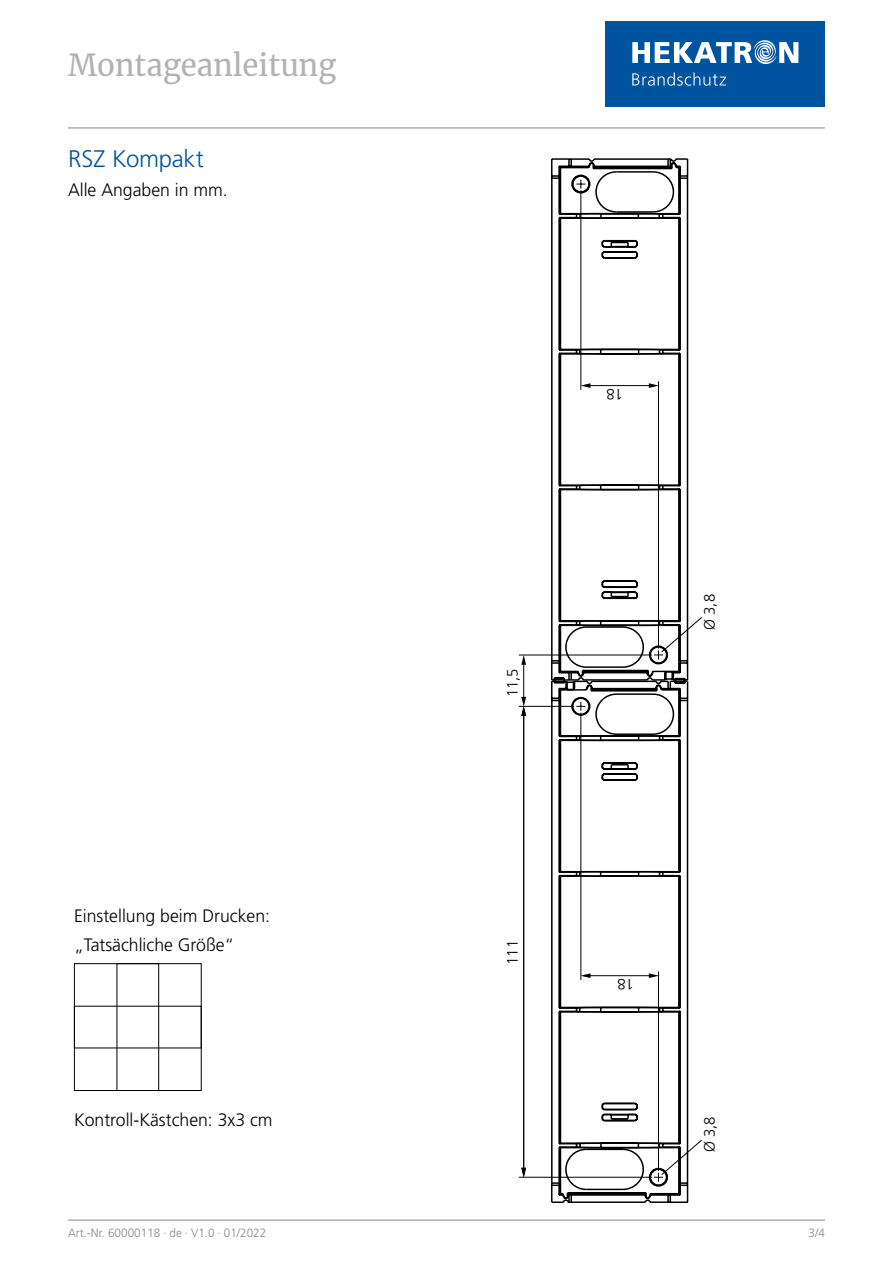
<style>
.page{position:relative;width:893px;height:1263px;background:#fff}
.page>*{position:absolute;margin:0;border:0;box-sizing:border-box;transform-origin:0 0}
.t1{font:30px "Merriweather";color:#b3b2b2}
.t2{font:300 24px "Frutiger LT Std";letter-spacing:-.01em;color:#00539e}
.t3{font:300 18px/29.5px "Frutiger LT Std";color:#000}
.t4{font:300 15.15px "Frutiger LT";color:#000}
.t5{font:300 15px "Frutiger LT";color:#000}
.t6{font:300 12px "Frutiger LT";color:#878787}
</style>
<div class="page">
<hr style="left:68px;top:1220px;width:757px;height:1px;background:#878787">
<hr style="left:68px;top:128px;width:757px;height:1px;background:#878787">
<div style="left:606px;top:21px;width:219px;height:85px;background:#00539e"></div>
<svg style="left:632px;top:40px;width:166px;height:24px"></svg>
<svg style="left:632px;top:72px;width:94px;height:14px"></svg>
<div style="left:74px;top:963px;width:128px;height:128px;border:1px solid #000"></div>
<div style="left:117px;top:963px;width:42px;height:128px;border:1px solid #000"></div>
<svg style="left:550px;top:683px;width:139px;height:520px"></svg>
<hr style="left:519px;top:1177px;width:133px;height:1px;background:#000">
<svg style="left:524px;top:709px;width:178px;height:466px"></svg>
<hr style="left:519px;top:706px;width:55px;height:1px;background:#000">
<svg style="left:654px;top:1173px;width:9px;height:9px"></svg>
<div style="left:649px;top:1168px;width:18px;height:18px;border:1px solid #000;border-radius:50%"></div>
<svg style="left:576px;top:702px;width:9px;height:9px"></svg>
<svg style="left:550px;top:158px;width:139px;height:525px"></svg>
<hr style="left:581px;top:190px;width:1px;height:200px;background:#000">
<svg style="left:576px;top:180px;width:9px;height:8px"></svg>
<div style="left:572px;top:175px;width:18px;height:18px;border:1px solid #000;border-radius:50%"></div>
<hr style="left:519px;top:655px;width:133px;height:1px;background:#000">
<hr style="left:523px;top:709px;width:1px;height:465px;background:#000">
<svg style="left:521px;top:1168px;width:5px;height:9px"></svg>
<hr style="left:523px;top:658px;width:1px;height:45px;background:#000">
<svg style="left:521px;top:655px;width:5px;height:10px"></svg>
<svg style="left:521px;top:697px;width:5px;height:19px"></svg>
<svg style="left:578px;top:352px;width:124px;height:307px"></svg>
<h1 class="t1" style="left:68px;top:45px;width:270px">Montageanleitung</h1>
<h2 class="t2" style="left:68px;top:145px;width:137px">RSZ Kompakt</h2>
<p class="t3" style="left:68px;top:176px;width:161px">Alle Angaben in mm.</p>
<p class="t3" style="left:74px;top:901px;width:198px">Einstellung beim Drucken: „Tatsächliche Größe“</p>
<p class="t3" style="left:74px;top:1105px;width:200px">Kontroll-Kästchen: 3x3 cm</p>
<p class="t4" style="left:504px;top:697px;width:31px;rotate:-90deg">11,5</p>
<p class="t5" style="left:623px;top:403px;width:18px;rotate:-180deg">18</p>
<p class="t4" style="left:701px;top:630px;width:37px;rotate:-90deg">Ø 3,8</p>
<p class="t4" style="left:504px;top:965px;width:26px;rotate:-90deg">111</p>
<p class="t5" style="left:634px;top:993px;width:18px;rotate:-180deg">18</p>
<p class="t4" style="left:701px;top:1152px;width:37px;rotate:-90deg">Ø 3,8</p>
<p class="t6" style="left:68px;top:1226px;width:200px">Art.-Nr. 60000118 · de · V1.0 · 01/2022</p>
<p class="t6" style="left:809px;top:1226px;width:18px">3/4</p>
</div>
